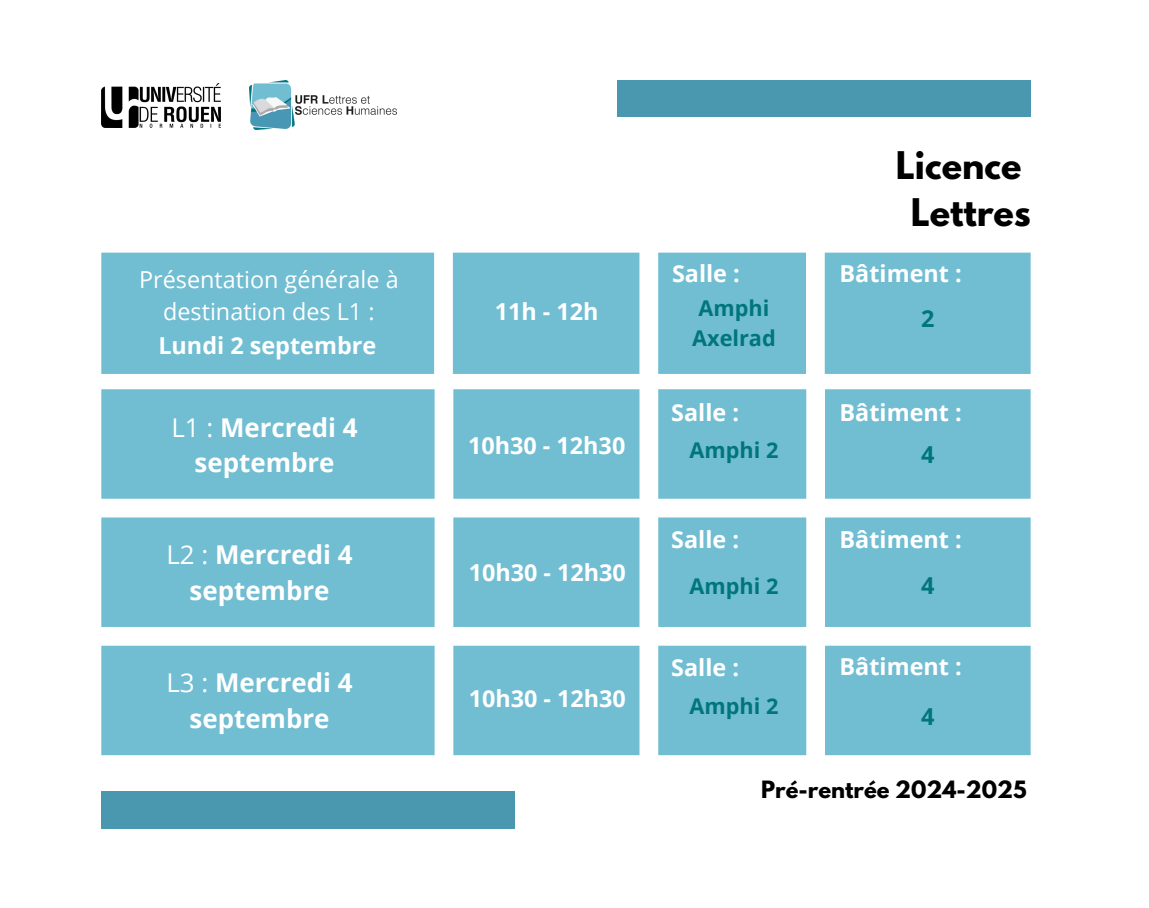
<style>
.page{position:relative;width:1149px;height:908px;background:#fff}
.page>*{position:absolute;margin:0;border:0;box-sizing:border-box;transform-origin:0 0}
.t1{font:700 33.75px "League Spartan";color:#000}
.t2{font:700 25.88px/35.6px "Open Sans";color:#fff;text-align:center}
.t3{font:700 23.38px "Open Sans";color:#fff}
.t4{font:23.38px/31.9px "Open Sans";color:#fff;text-align:center}
.t5{font:700 23.38px "Open Sans";color:#00767b}
.t6{font:700 21.62px/30px "Open Sans";color:#00767b}
.t7{font:700 21.12px "League Spartan";color:#000}
.s1{font-weight:400}
</style>
<div class="page">
<svg style="left:101px;top:389px;width:929px;height:366px;fill:#71bdd2"></svg>
<img style="left:250px;top:81px;width:146px;height:49px">
<div style="left:617px;top:81px;width:413px;height:36px;background:#4a97b0"></div>
<img style="left:101px;top:84px;width:119px;height:43px">
<div style="left:101px;top:792px;width:413px;height:36px;background:#4a97b0"></div>
<div style="left:101px;top:253px;width:929px;height:121px;background:#71bdd2"></div>
<p class="t4" style="left:139px;top:263px;width:261px">Présentation générale à destination des L1 :</p>
<h2 class="t3" style="left:158px;top:329px;width:219px">Lundi 2 septembre</h2>
<p class="t2" style="left:171px;top:409px;width:188px"><span class="s1">L1 :</span> Mercredi 4 septembre</p>
<h1 class="t2" style="left:166px;top:536px;width:188px"><span class="s1">L2 :</span> Mercredi 4 septembre</h1>
<p class="t2" style="left:166px;top:664px;width:188px"><span class="s1">L3 :</span> Mercredi 4 septembre</p>
<h2 class="t3" style="left:494px;top:294px;width:105px">11h - 12h</h2>
<p class="t3" style="left:468px;top:429px;width:159px">10h30 - 12h30</p>
<h2 class="t3" style="left:468px;top:556px;width:159px">10h30 - 12h30</h2>
<h2 class="t3" style="left:468px;top:682px;width:159px">10h30 - 12h30</h2>
<p class="t1" style="left:895px;top:148px;width:127px">Licence</p>
<p class="t1" style="left:910px;top:195px;width:121px">Lettres</p>
<p class="t3" style="left:672px;top:257px;width:69px">Salle :</p>
<h2 class="t3" style="left:839px;top:257px;width:124px">Bâtiment :</h2>
<p class="t6" style="left:692px;top:293px;width:85px">Amphi<br>Axelrad</p>
<h2 class="t5" style="left:921px;top:302px;width:15px">2</h2>
<p class="t3" style="left:671px;top:268px;width:69px">Salle :</p>
<h2 class="t3" style="left:839px;top:269px;width:124px">Bâtiment :</h2>
<p class="t3" style="left:671px;top:396px;width:69px">Salle :</p>
<h2 class="t3" style="left:839px;top:396px;width:124px">Bâtiment :</h2>
<h2 class="t6" style="left:689px;top:435px;width:90px">Amphi 2</h2>
<p class="t5" style="left:921px;top:438px;width:15px">4</p>
<h3 class="t3" style="left:671px;top:523px;width:69px">Salle :</h3>
<h2 class="t3" style="left:839px;top:523px;width:124px">Bâtiment :</h2>
<p class="t6" style="left:689px;top:570px;width:90px">Amphi 2</p>
<p class="t5" style="left:921px;top:569px;width:15px">4</p>
<h2 class="t3" style="left:671px;top:651px;width:69px">Salle :</h2>
<h2 class="t3" style="left:839px;top:650px;width:124px">Bâtiment :</h2>
<h2 class="t6" style="left:689px;top:690px;width:90px">Amphi 2</h2>
<p class="t5" style="left:921px;top:700px;width:15px">4</p>
<h2 class="t7" style="left:761px;top:778px;width:267px">Pré-rentrée 2024-2025</h2>
</div>
